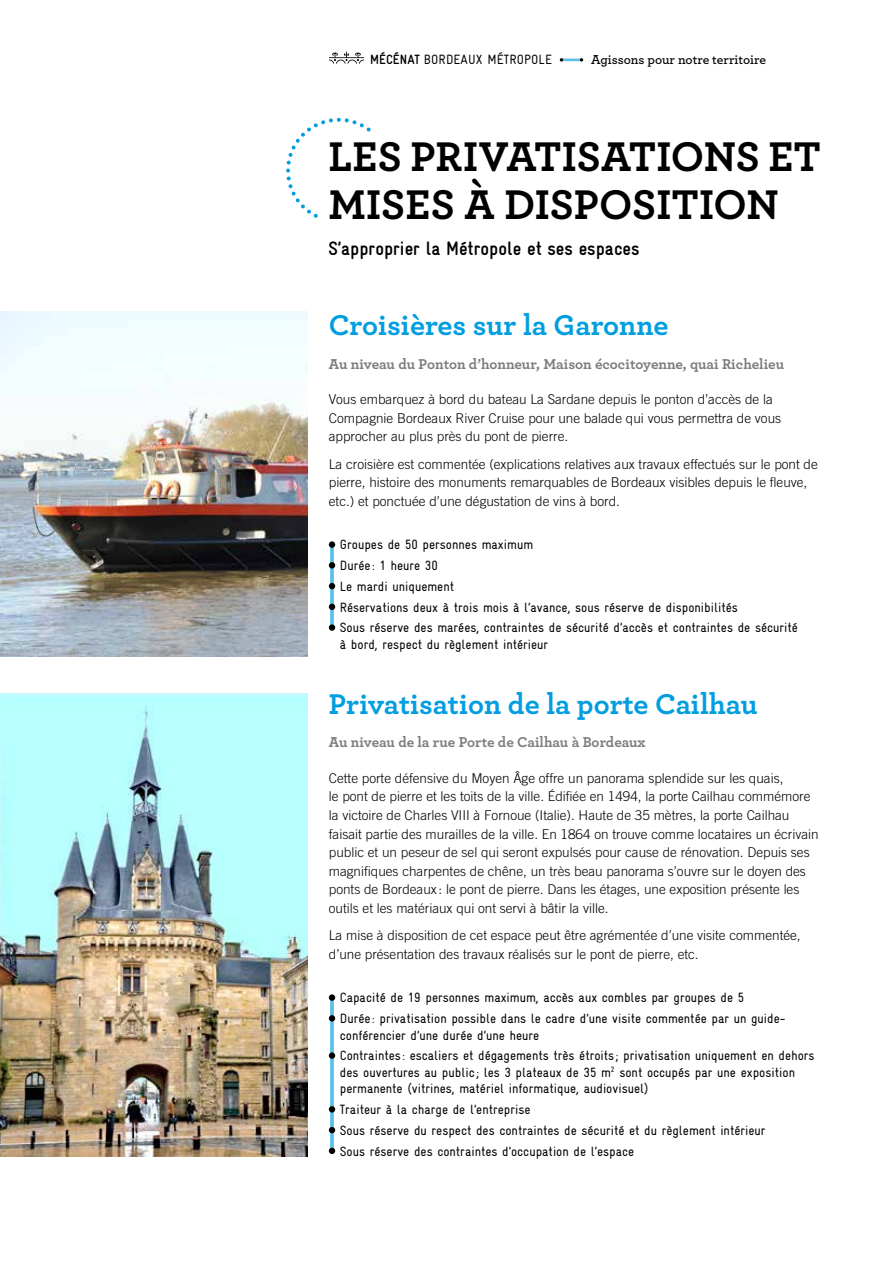
<style>
.page{position:relative;width:893px;height:1263px;background:#fff}
.page>*{position:absolute;margin:0;border:0;box-sizing:border-box;transform-origin:0 0}
.t1{font:700 43.5px "Archer Pro";color:#000}
.t2{font:700 30px "Archer Pro";letter-spacing:-.005em;color:#009ee0}
.t3{font:700 19.5px "Gravur Condensed Pro";color:#000}
.t4{font:700 15px "Archer Pro";color:#7b7c7e}
.t5{font:300 13.5px/18.6px "Trade Gothic";color:#000}
.t6{font:13.5px/20.7px "Gravur Condensed Pro";color:#000}
.t7{font:600 13.5px "Archer Pro";color:#000}
.s1{font-weight:700}
</style>
<div class="page">
<svg style="left:329px;top:51px;width:35px;height:13px"></svg>
<hr style="left:561px;top:59px;width:20px;height:2px;background:#009ee0">
<svg style="left:560px;top:58px;width:3px;height:4px"></svg>
<svg style="left:580px;top:58px;width:3px;height:4px"></svg>
<svg style="left:286px;top:118px;width:85px;height:100px"></svg>
<img style="left:0;top:311px;width:308px;height:345px">
<img style="left:0;top:693px;width:308px;height:464px">
<div style="left:329px;top:541px;width:6px;height:7px;background:#000;border-radius:50%"></div>
<svg style="left:329px;top:583px;width:6px;height:6px"></svg>
<div style="left:329px;top:624px;width:6px;height:7px;background:#000;border-radius:50%"></div>
<div style="left:329px;top:994px;width:6px;height:7px;background:#000;border-radius:50%"></div>
<svg style="left:329px;top:1127px;width:6px;height:6px"></svg>
<svg style="left:329px;top:1148px;width:6px;height:6px"></svg>
<svg style="left:330px;top:547px;width:4px;height:78px"></svg>
<svg style="left:330px;top:1000px;width:4px;height:150px"></svg>
<p class="t6" style="left:370px;top:49px;width:183px"><span class="s1">mécénat</span> bordeaux métropole</p>
<p class="t7" style="left:591px;top:49px;width:177px">Agissons pour notre territoire</p>
<h1 class="t1" style="left:328px;top:123px;width:205px">LES PRIVATISATIONS</h1>
<h1 class="t1" style="left:769px;top:123px;width:26px">ET</h1>
<h1 class="t1" style="left:328px;top:171px;width:26px">MISES</h1>
<h1 class="t1" style="left:465px;top:171px;width:96px">À DISPOSITION</h1>
<h3 class="t3" style="left:328px;top:237px;width:313px">S’approprier la Métropole et ses espaces</h3>
<h2 class="t2" style="left:329px;top:301px;width:341px">Croisières sur la Garonne</h2>
<p class="t4" style="left:329px;top:352px;width:457px">Au niveau du Ponton d’honneur, Maison écocitoyenne, quai Richelieu</p>
<p class="t5" style="left:329px;top:390px;width:454px">Vous embarquez à bord du bateau La Sardane depuis le ponton d’accès de la<br>Compagnie Bordeaux River Cruise pour une balade qui vous permettra de vous approcher au plus près du pont de pierre.</p>
<p class="t5" style="left:329px;top:454px;width:490px">La croisière est commentée (explications relatives aux travaux effectués sur le pont de pierre, histoire des monuments remarquables de Bordeaux visibles depuis le fleuve, etc.) et ponctuée d’une dégustation de vins à bord.</p>
<p class="t6" style="left:340px;top:534px;width:459px">Groupes de 50 personnes maximum<br>Durée : 1 heure 30<br>Le mardi uniquement<br>Réservations deux à trois mois à l’avance, sous réserve de disponibilités<br>Sous réserve des marées, contraintes de sécurité d’accès et contraintes de sécurité</p>
<p class="t6" style="left:340px;top:634px;width:210px">à bord, respect du règlement intérieur</p>
<h2 class="t2" style="left:329px;top:680px;width:430px">Privatisation de la porte Cailhau</h2>
<p class="t4" style="left:329px;top:730px;width:318px">Au niveau de la rue Porte de Cailhau à Bordeaux</p>
<p class="t5" style="left:329px;top:768px;width:491px">Cette porte défensive du Moyen Âge offre un panorama splendide sur les quais,<br>le pont de pierre et les toits de la ville. Édifiée en 1494, la porte Cailhau commémore la victoire de Charles VIII à Fornoue (Italie). Haute de 35 mètres, la porte Cailhau faisait partie des murailles de la ville. En 1864 on trouve comme locataires un écrivain public et un peseur de sel qui seront expulsés pour cause de rénovation. Depuis ses magnifiques charpentes de chêne, un très beau panorama s’ouvre sur le doyen des ponts de Bordeaux : le pont de pierre. Dans les étages, une exposition présente les outils et les matériaux qui ont servi à bâtir la ville.</p>
<p class="t5" style="left:329px;top:926px;width:473px">La mise à disposition de cet espace peut être agrémentée d’une visite commentée, d’une présentation des travaux réalisés sur le pont de pierre, etc.</p>
<p class="t6" style="left:340px;top:987px;width:447px">Capacité de 19 personnes maximum, accès aux combles par groupes de 5<br>Durée : privatisation possible dans le cadre d’une visite commentée par un guide-</p>
<p class="t6" style="left:340px;top:1025px;width:476px">conférencier d’une durée d’une heure<br>Contraintes : escaliers et dégagements très étroits ; privatisation uniquement en dehors</p>
<p class="t6" style="left:340px;top:1064px;width:457px;line-height:16.5px">des ouvertures au public ; les 3 plateaux de 35 m<sup>2</sup> sont occupés par une exposition permanente (vitrines, matériel informatique, audiovisuel)</p>
<p class="t6" style="left:340px;top:1099px;width:427px">Traiteur à la charge de l’entreprise<br>Sous réserve du respect des contraintes de sécurité et du règlement intérieur<br>Sous réserve des contraintes d’occupation de l’espace</p>
</div>
